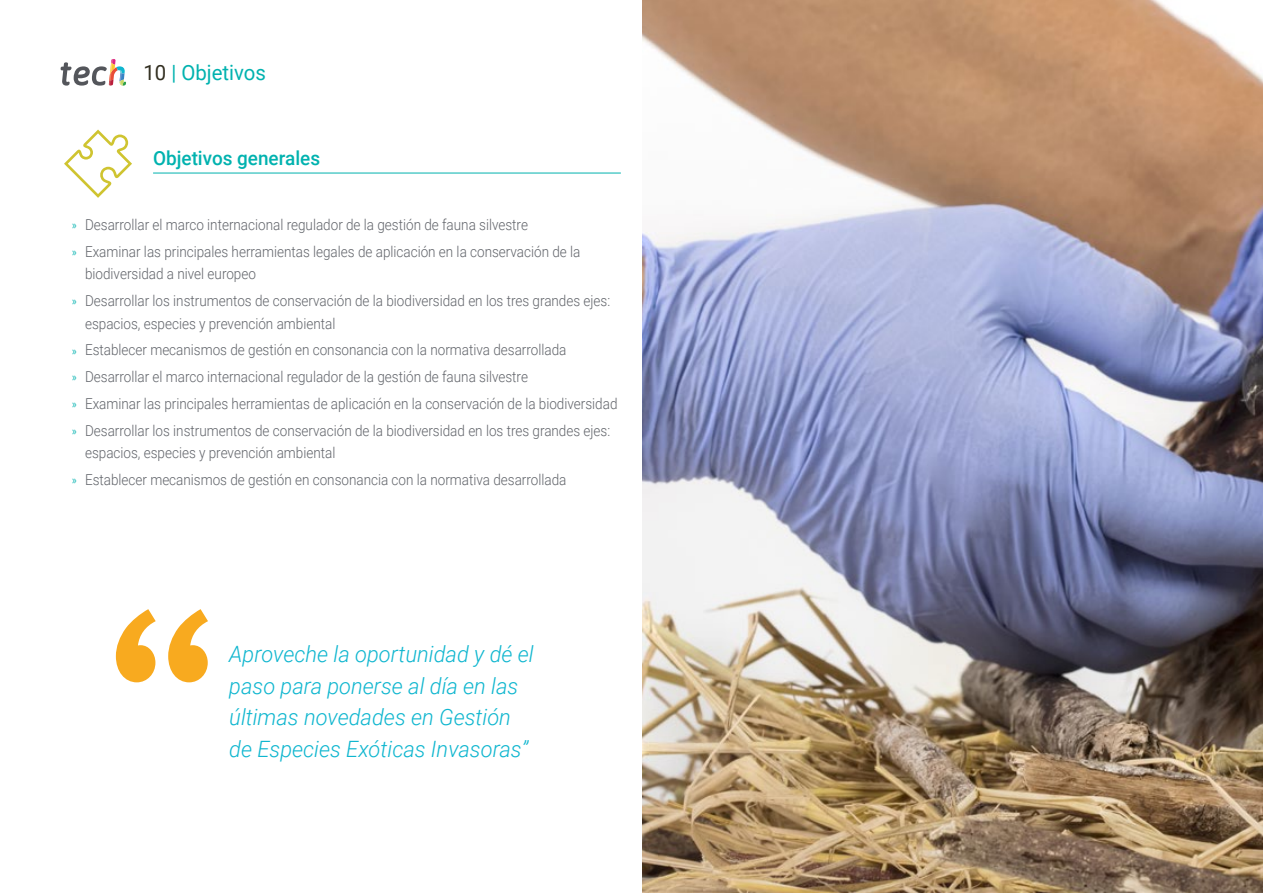
<style>
.page{position:relative;width:1263px;height:893px;background:#fff}
.page>*{position:absolute;margin:0;border:0;box-sizing:border-box;transform-origin:0 0}
.t1{font:italic 300 22.5px/31.5px "Roboto";color:#0fb6cf}
.t2{font:21px "Roboto";color:#00b2af}
.t3{font:500 19.5px "Roboto";color:#00b2af}
.t4{font:300 15px/26.7px "Roboto";color:#61646a;scale:.9 1}
.s1{color:#312e20}
.s2{font-family:"Myriad Pro";font-weight:400;font-size:12px;color:#00b2af}
</style>
<div class="page">
<hr style="left:153px;top:173px;width:468px;height:1px;background:#00b2af">
<svg style="left:64px;top:130px;width:68px;height:68px"></svg>
<img style="left:642px;top:0;width:621px;height:893px">
<svg style="left:61px;top:59px;width:65px;height:27px"></svg>
<svg style="left:116px;top:609px;width:92px;height:73px"></svg>
<h2 class="t2" style="left:144px;top:57px;width:124px"><span class="s1">10</span> | Objetivos</h2>
<h3 class="t3" style="left:153px;top:144px;width:169px">Objetivos generales</h3>
<p class="t4" style="left:72px;top:211px;width:566px"><span class="s2">»</span> Desarrollar el marco internacional regulador de la gestión de fauna silvestre<br><span class="s2">»</span> Examinar las principales herramientas legales de aplicación en la conservación de la</p>
<p class="t4" style="left:72px;top:260px;width:599px;text-indent:13px">biodiversidad a nivel europeo<br><span class="s2">»</span> Desarrollar los instrumentos de conservación de la biodiversidad en los tres grandes ejes:</p>
<p class="t4" style="left:72px;top:309px;width:607px;text-indent:13px">espacios, especies y prevención ambiental<br><span class="s2">»</span> Establecer mecanismos de gestión en consonancia con la normativa desarrollada<br><span class="s2">»</span> Desarrollar el marco internacional regulador de la gestión de fauna silvestre<br><span class="s2">»</span> Examinar las principales herramientas de aplicación en la conservación de la biodiversidad <span class="s2">»</span> Desarrollar los instrumentos de conservación de la biodiversidad en los tres grandes ejes:</p>
<p class="t4" style="left:72px;top:439px;width:551px;text-indent:13px">espacios, especies y prevención ambiental<br><span class="s2">»</span> Establecer mecanismos de gestión en consonancia con la normativa desarrollada</p>
<h1 class="t1" style="left:229px;top:638px;width:306px">Aproveche la oportunidad y dé el paso para ponerse al día en las últimas novedades en Gestión de Especies Exóticas Invasoras”</h1>
</div>
